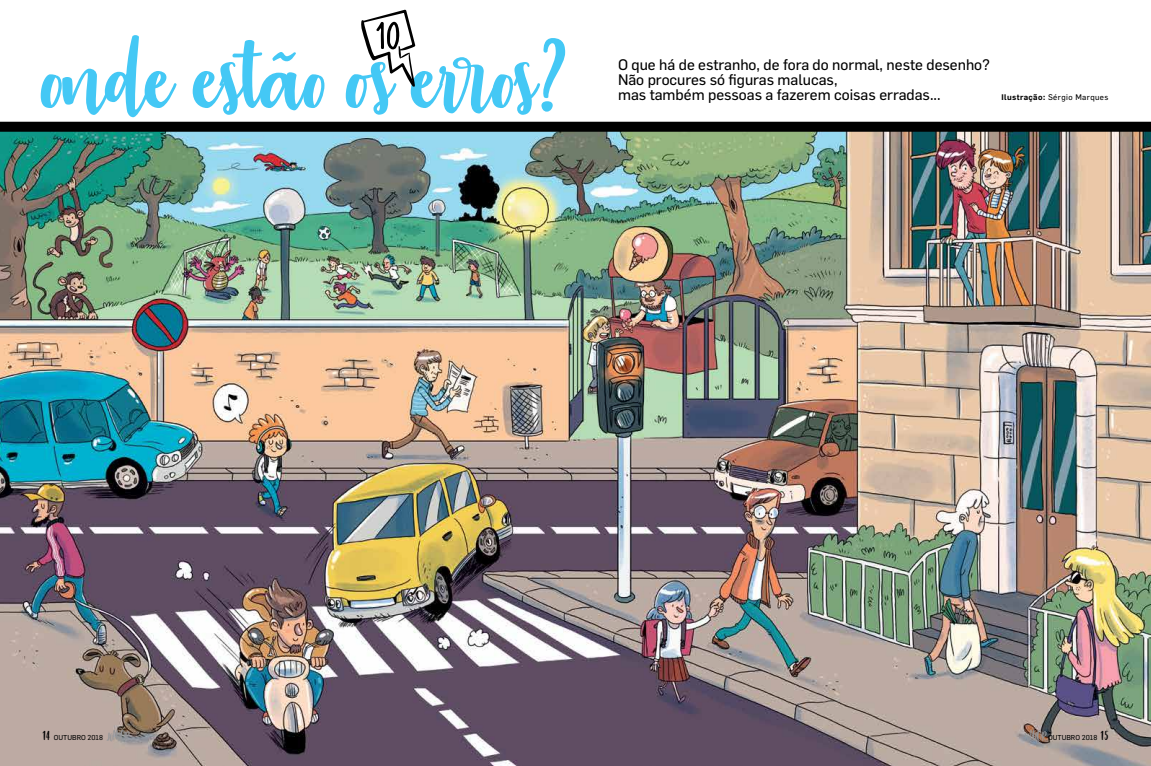
<style>
.page{position:relative;width:1151px;height:766px;background:#fff}
.page>*{position:absolute;margin:0;border:0;box-sizing:border-box;transform-origin:0 0}
.t1{font:121px "Strawberry Blossom";letter-spacing:-.02em;color:#44c8f5}
.t2{font:55px "Strawberry Flowers";color:#000}
.t3{font:16px "Strawberry Blossom";color:#000}
.t4{font:15px/15px "Flama Basic";color:#000}
.t5{font:8px "Flama Basic";letter-spacing:.05em;color:#000}
.t6{font:7px "Flama Basic";color:#000}
.s1{font-family:"Flama";font-weight:600}
.s2{font-family:"Strawberry Blossom";font-size:13.9px;color:#939598}
.s3{font-family:"Strawberry Blossom";font-size:11.2px;color:#939598}
.s4{font-family:"Strawberry Blossom";font-size:16.4px;color:#939598}
.s5{font-family:"Strawberry Blossom";font-size:16.3px;color:#939598}
.s6{font-family:"Strawberry Blossom";font-size:14.5px;color:#939598}
</style>
<div class="page">
<img style="left:0;top:132px;width:1151px;height:633px">
<div style="left:0;top:122px;width:1151px;height:10px;background:#000"></div>
<svg style="left:361px;top:9px;width:54px;height:78px"></svg>
<h2 class="t2" style="left:376px;top:9px;width:27px">10</h2>
<h1 class="t1" style="left:43px;top:17px;width:529px">onde estão os erros?</h1>
<p class="t4" style="left:618px;top:56px;width:374px">O que há de estranho, de fora do normal, neste desenho?<br>Não procures só figuras malucas,<br>mas também pessoas a fazerem coisas erradas...</p>
<p class="t5" style="left:1001px;top:91px;width:109px"><span class="s1">Ilustração:</span> Sérgio Marques</p>
<p class="t3" style="left:43px;top:728px;width:9px">14</p>
<p class="t6" style="left:54px;top:732px;width:77px">OUTUBRO 2018 <span class="s2">J</span><span class="s3">Ú</span><sup>N</sup><span class="s4">I</span><span class="s5">O</span><span class="s6">R</span></p>
<p class="t6" style="left:1025px;top:732px;width:74px"><span class="s2">J</span><span class="s3">Ú</span><sup>N</sup><span class="s4">I</span><span class="s5">O</span><span class="s6">R</span> OUTUBRO 2018</p>
<p class="t3" style="left:1100px;top:728px;width:9px">15</p>
</div>
